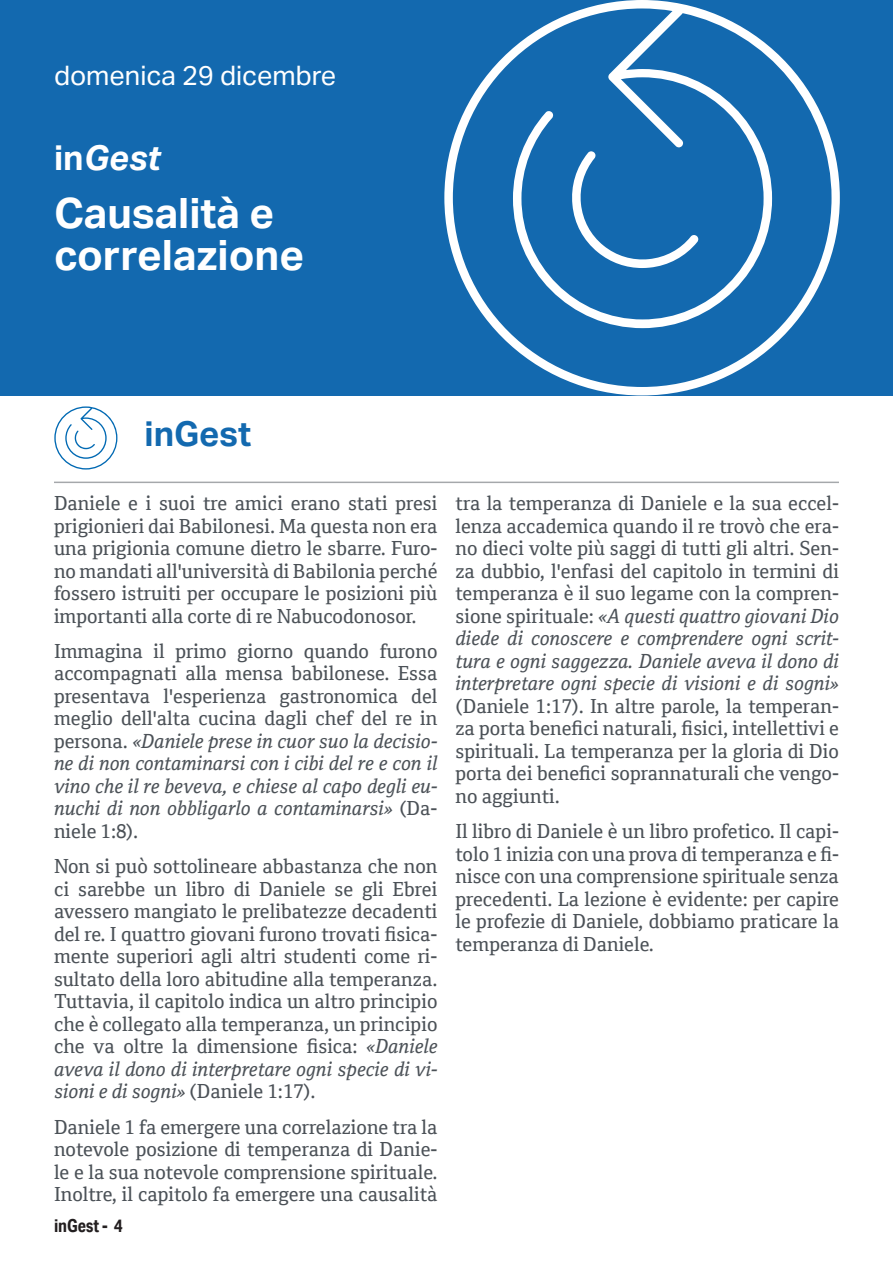
<style>
.page{position:relative;width:893px;height:1263px;background:#fff}
.page>*{position:absolute;margin:0;border:0;box-sizing:border-box;transform-origin:0 0}
.tit-giorno-02{font:700 42px/42px "Aktiv Grotesk";color:#fff}
.t1{font:italic 700 34.5px "Aktiv Grotesk";color:#fff}
.tit-sezione{font:700 34.5px "Aktiv Grotesk";color:#1369af}
.t2{font:27px "Aktiv Grotesk";color:#fff}
.t3{font:19.5px/22.5px "Cordale";color:#4b5157;text-align:justify}
.t4{font:700 18px "Aktiv Grotesk Cd";color:#231f20}
.s1{font-style:normal}
.s2{font-family:"Cordale W01";font-style:italic}
</style>
<div class="page">
<div style="left:0;top:0;width:893px;height:395px;background:#1369af"></div>
<svg style="left:444px;top:0;width:396px;height:395px"></svg>
<hr style="left:54px;top:482px;width:785px;height:1px;background:#4b5157">
<svg style="left:54px;top:406px;width:63px;height:64px"></svg>
<p class="t2" style="left:54px;top:59px;width:284px">domenica 29 dicembre</p>
<p class="t1" style="left:54px;top:136px;width:107px"><span class="s1">in</span>Gest</p>
<p class="tit-giorno-02" style="left:54px;top:192px;width:252px">Causalità e correlazione</p>
<p class="tit-sezione" style="left:144px;top:414px;width:108px">inGest</p>
<p class="t3" style="left:54px;top:492px;width:385px">Daniele e i suoi tre amici erano stati presi prigionieri dai Babilonesi. Ma questa non era una prigionia comune dietro le sbarre. Furo&shy;no mandati all'università di Babilonia perché fossero istruiti per occupare le posizioni più importanti alla corte di re Nabucodonosor.</p>
<p class="t3" style="left:54px;top:640px;width:385px">Immagina il primo giorno quando furono accompagnati alla mensa babilonese. Essa presentava l'esperienza gastronomica del meglio dell'alta cucina dagli chef del re in persona. <span class="s2">«Daniele prese in cuor suo la decisio&shy;ne di non contaminarsi con i cibi del re e con il vino che il re beveva, e chiese al capo degli eu&shy;nuchi di non obbligarlo a contaminarsi»</span> (Da&shy;niele 1:8).</p>
<p class="t3" style="left:54px;top:855px;width:385px">Non si può sottolineare abbastanza che non ci sarebbe un libro di Daniele se gli Ebrei avessero mangiato le prelibatezze decadenti del re. I quattro giovani furono trovati fisica&shy;mente superiori agli altri studenti come ri&shy;sultato della loro abitudine alla temperanza.<br>Tuttavia, il capitolo indica un altro principio che è collegato alla temperanza, un principio che va oltre la dimensione fisica: <span class="s2">«Daniele aveva il dono di interpretare ogni specie di vi&shy;sioni e di sogni»</span> (Daniele 1:17).</p>
<p class="t3" style="left:54px;top:1115px;width:385px">Daniele 1 fa emergere una correlazione tra la notevole posizione di temperanza di Danie&shy;le e la sua notevole comprensione spirituale.<br>Inoltre, il capitolo fa emergere una causalità</p>
<p class="t4" style="left:54px;top:1215px;width:70px">inGest - 4</p>
<p class="t3" style="left:455px;top:492px;width:385px">tra la temperanza di Daniele e la sua eccel&shy;lenza accademica quando il re trovò che era&shy;no dieci volte più saggi di tutti gli altri. Sen&shy;za dubbio, l'enfasi del capitolo in termini di temperanza è il suo legame con la compren&shy;sione spirituale: <span class="s2">«A questi quattro giovani Dio diede di conoscere e comprendere ogni scrit&shy;tura e ogni saggezza. Daniele aveva il dono di interpretare ogni specie di visioni e di sogni» </span>(Daniele 1:17). In altre parole, la temperan&shy;za porta benefici naturali, fisici, intellettivi e spirituali. La temperanza per la gloria di Dio porta dei benefici soprannaturali che vengo&shy;no aggiunti.</p>
<p class="t3" style="left:455px;top:820px;width:385px">Il libro di Daniele è un libro profetico. Il capi&shy;tolo 1 inizia con una prova di temperanza e fi&shy;nisce con una comprensione spirituale senza precedenti. La lezione è evidente: per capire le profezie di Daniele, dobbiamo praticare la temperanza di Daniele.</p>
</div>
